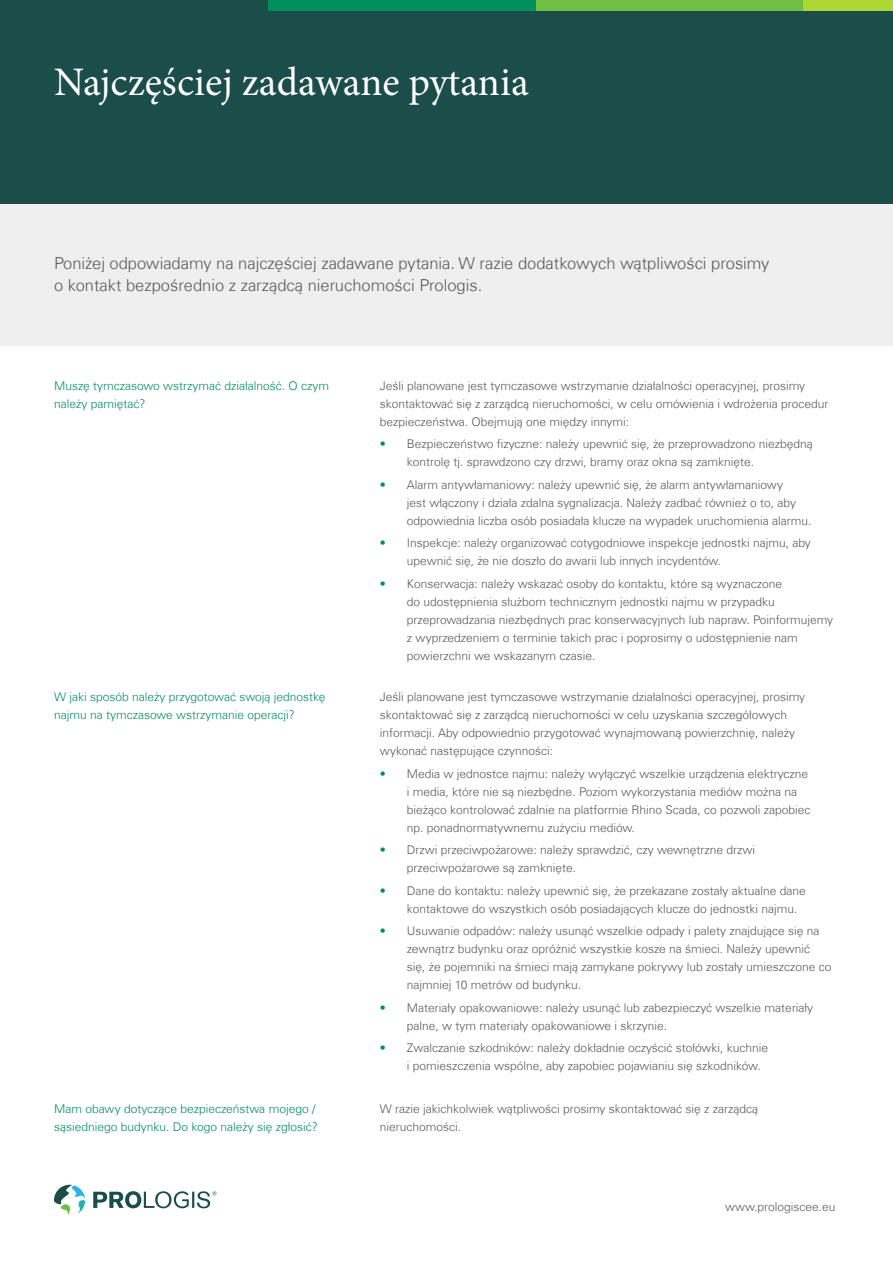
<style>
.page{position:relative;width:893px;height:1263px;background:#fff}
.page>*{position:absolute;margin:0;border:0;box-sizing:border-box;transform-origin:0 0}
.t1{font:40.5px "Minion Pro";color:#fff}
.t2{font:300 16.5px/22.5px "Univers Com 45";color:#58595b}
.t3{font:300 13.5px "Univers Com 45";color:#58585a}
.t4{font:300 12px/18px "Univers Com 45";color:#58595b}
.t5{font:300 12px/18px "Univers Com 45";color:#008e5b}
.s1{color:#008e5b}
</style>
<div class="page">
<div style="left:0;top:0;width:893px;height:204px;background:#1b4d4a"></div>
<svg style="left:54px;top:1185px;width:31px;height:30px"></svg>
<svg style="left:93px;top:1191px;width:123px;height:17px"></svg>
<div style="left:0;top:204px;width:893px;height:142px;background:#efefef"></div>
<div style="left:268px;top:0;width:268px;height:10px;background:#008e5b"></div>
<div style="left:536px;top:0;width:268px;height:10px;background:#71be45"></div>
<div style="left:804px;top:0;width:89px;height:10px;background:#add735"></div>
<h1 class="t1" style="left:54px;top:55px;width:476px">Najczęściej zadawane pytania</h1>
<h2 class="t2" style="left:54px;top:252px;width:717px">Poniżej odpowiadamy na najczęściej zadawane pytania. W razie dodatkowych wątpliwości prosimy o kontakt bezpośrednio z zarządcą nieruchomości Prologis.</h2>
<p class="t5" style="left:54px;top:377px;width:277px">Muszę tymczasowo wstrzymać działalność. O czym należy pamiętać?</p>
<p class="t4" style="left:380px;top:377px;width:450px">Jeśli planowane jest tymczasowe wstrzymanie działalności operacyjnej, prosimy skontaktować się z zarządcą nieruchomości, w celu omówienia i wdrożenia procedur bezpieczeństwa. Obejmują one między innymi:</p>
<p class="t4" style="left:407px;top:435px;width:407px;text-indent:-27px"><span class="s1">•</span> Bezpieczeństwo fizyczne: należy upewnić się, że przeprowadzono niezbędną kontrolę tj. sprawdzono czy drzwi, bramy oraz okna są zamknięte.</p>
<p class="t4" style="left:407px;top:476px;width:406px;text-indent:-27px"><span class="s1">•</span> Alarm antywłamaniowy: należy upewnić się, że alarm antywłamaniowy<br>jest włączony i działa zdalna sygnalizacja. Należy zadbać również o to, aby odpowiednia liczba osób posiadała klucze na wypadek uruchomienia alarmu.</p>
<p class="t4" style="left:407px;top:534px;width:406px;text-indent:-27px"><span class="s1">•</span> Inspekcje: należy organizować cotygodniowe inspekcje jednostki najmu, aby upewnić się, że nie doszło do awarii lub innych incydentów.</p>
<p class="t4" style="left:407px;top:575px;width:428px;text-indent:-27px"><span class="s1">•</span> Konserwacja: należy wskazać osoby do kontaktu, które są wyznaczone<br>do udostępnienia służbom technicznym jednostki najmu w przypadku przeprowadzania niezbędnych prac konserwacyjnych lub napraw. Poinformujemy z wyprzedzeniem o terminie takich prac i poprosimy o udostępnienie nam powierzchni we wskazanym czasie.</p>
<p class="t5" style="left:54px;top:688px;width:273px">W jaki sposób należy przygotować swoją jednostkę najmu na tymczasowe wstrzymanie operacji?</p>
<p class="t4" style="left:380px;top:688px;width:427px">Jeśli planowane jest tymczasowe wstrzymanie działalności operacyjnej, prosimy skontaktować się z zarządcą nieruchomości w celu uzyskania szczegółowych informacji. Aby odpowiednio przygotować wynajmowaną powierzchnię, należy wykonać następujące czynności:</p>
<p class="t4" style="left:407px;top:764px;width:405px;text-indent:-27px"><span class="s1">•</span> Media w jednostce najmu: należy wyłączyć wszelkie urządzenia elektryczne i media, które nie są niezbędne. Poziom wykorzystania mediów można na bieżąco kontrolować zdalnie na platformie Rhino Scada, co pozwoli zapobiec np. ponadnormatywnemu zużyciu mediów.</p>
<p class="t4" style="left:407px;top:841px;width:350px;text-indent:-27px"><span class="s1">•</span> Drzwi przeciwpożarowe: należy sprawdzić, czy wewnętrzne drzwi przeciwpożarowe są zamknięte.</p>
<p class="t4" style="left:407px;top:881px;width:400px;text-indent:-27px"><span class="s1">•</span> Dane do kontaktu: należy upewnić się, że przekazane zostały aktualne dane kontaktowe do wszystkich osób posiadających klucze do jednostki najmu.</p>
<p class="t4" style="left:407px;top:922px;width:426px;text-indent:-27px"><span class="s1">•</span> Usuwanie odpadów: należy usunąć wszelkie odpady i palety znajdujące się na zewnątrz budynku oraz opróżnić wszystkie kosze na śmieci. Należy upewnić się, że pojemniki na śmieci mają zamykane pokrywy lub zostały umieszczone co najmniej 10 metrów od budynku.</p>
<p class="t4" style="left:407px;top:998px;width:408px;text-indent:-27px"><span class="s1">•</span> Materiały opakowaniowe: należy usunąć lub zabezpieczyć wszelkie materiały palne, w tym materiały opakowaniowe i skrzynie.</p>
<p class="t4" style="left:407px;top:1039px;width:363px;text-indent:-27px"><span class="s1">•</span> Zwalczanie szkodników: należy dokładnie oczyścić stołówki, kuchnie i pomieszczenia wspólne, aby zapobiec pojawianiu się szkodników.</p>
<p class="t5" style="left:54px;top:1099px;width:265px">Mam obawy dotyczące bezpieczeństwa mojego / sąsiedniego budynku. Do kogo należy się zgłosić?</p>
<p class="t4" style="left:380px;top:1099px;width:380px">W razie jakichkolwiek wątpliwości prosimy skontaktować się z zarządcą nieruchomości.</p>
<p class="t3" style="left:726px;top:1196px;width:115px">www.prologis.com</p>
<p class="t4" style="left:725px;top:1198px;width:112px">www.prologiscee.eu</p>
</div>
